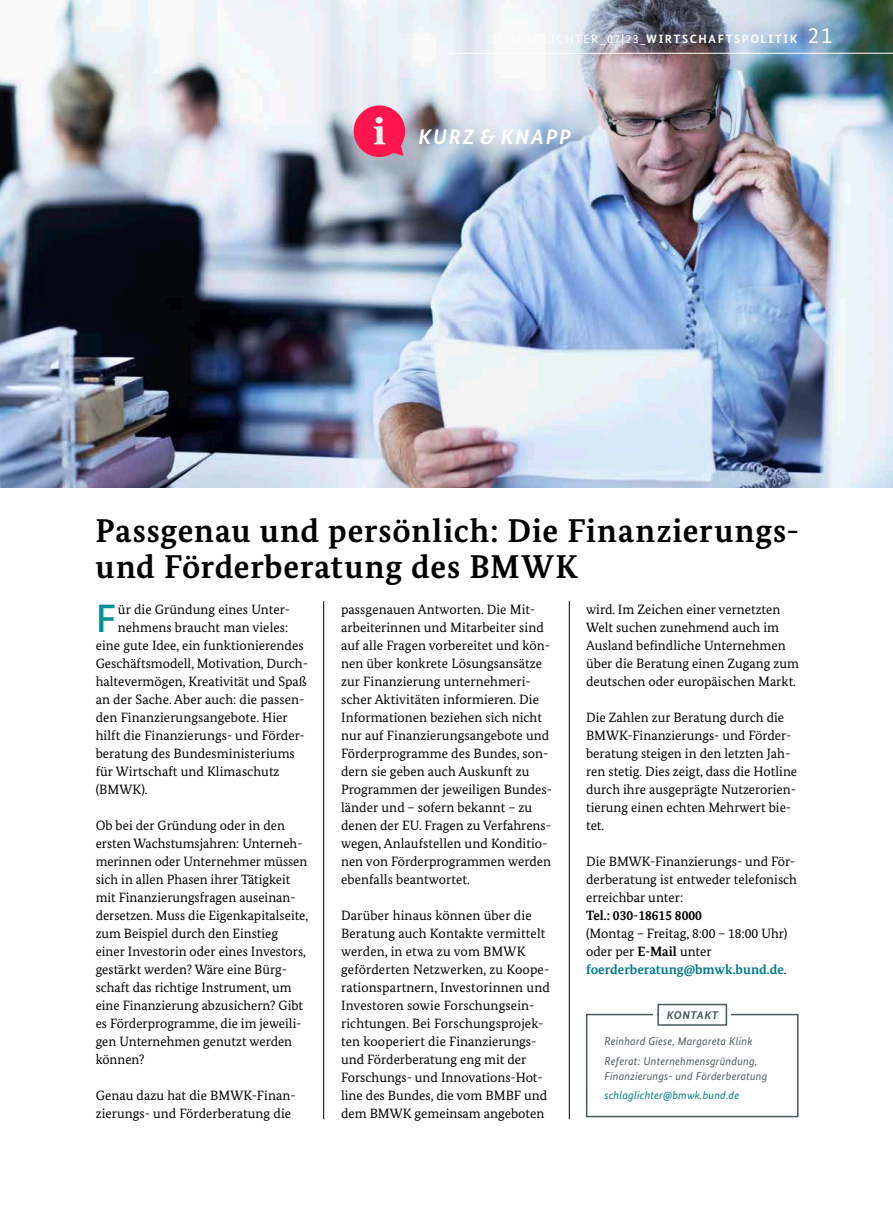
<style>
.page{position:relative;width:893px;height:1212px;background:#fff}
.page>*{position:absolute;margin:0;border:0;box-sizing:border-box;transform-origin:0 0}
.t1{font:500 39.6px "Bundes Sans";color:#008f96}
.t2{font:700 33px/36px "Bundes Serif";letter-spacing:.025em;color:#000}
.t3{font:italic 700 21px "Bundes Sans";letter-spacing:.08em;color:#fff}
.t4{font:13.5px/18px "Bundes Serif";color:#000}
.t5{font:700 13.5px "Bundes Serif";color:#000}
.t6{font:12px "Bundes Sans";letter-spacing:.125em;color:#fff}
.t7{font:italic 11.25px/19.2px "Bundes Sans";letter-spacing:.02em;color:#4b595c}
.t8{font:italic 11.25px "Bundes Sans";letter-spacing:.02em;color:#007a83}
.t9{font:italic 700 11.25px "Bundes Sans";letter-spacing:.05em;color:#4b595c}
.s1{font-weight:700}
.s2{font-size:22.5px}
.s3{font-weight:700;color:#007a83}
</style>
<div class="page">
<img style="left:0;top:0;width:893px;height:488px">
<hr style="left:323px;top:601px;width:1px;height:518px;background:#000">
<hr style="left:569px;top:601px;width:1px;height:518px;background:#000">
<hr style="left:446px;top:53px;width:447px;height:1px;background:#fff">
<svg style="left:354px;top:105px;width:51px;height:52px;background:#f34873"></svg>
<div style="left:586px;top:1014px;width:212px;height:103px;border:2px solid #4b595c"></div>
<hr style="left:654px;top:1004px;width:3px;height:20px;background:#fff">
<hr style="left:727px;top:1005px;width:3px;height:19px;background:#fff">
<div style="left:658px;top:1004px;width:68px;height:21px;background:#fff"></div>
<div style="left:657px;top:1004px;width:70px;height:22px;border:2px solid #4b595c"></div>
<p class="t6" style="left:491px;top:31px;width:343px">SCHLAGLICHTER_07|23_<span class="s1">WIRTSCHAFTSPOLITIK</span> <span class="s2">21</span></p>
<h3 class="t3" style="left:419px;top:124px;width:154px">KURZ &amp; KNAPP</h3>
<h2 class="t2" style="left:95px;top:512px;width:705px">Passgenau und persönlich: Die Finanzierungs&shy;und Förderberatung des BMWK</h2>
<h1 class="t1" style="left:96px;top:594px;width:22px">F</h1>
<p class="t4" style="left:118px;top:600px;width:174px">ür die Gründung eines Unter-</p>
<p class="t4" style="left:118px;top:618px;width:172px">nehmens braucht man vieles:</p>
<p class="t4" style="left:96px;top:636px;width:210px">eine gute Idee, ein funktionierendes</p>
<p class="t4" style="left:96px;top:654px;width:214px">Geschäftsmodell, Motivation, Durch-</p>
<p class="t4" style="left:96px;top:672px;width:213px">haltevermögen, Kreativität und Spaß</p>
<p class="t4" style="left:96px;top:690px;width:210px">an der Sache. Aber auch: die passen-</p>
<p class="t4" style="left:96px;top:708px;width:194px">den Finanzierungsangebote. Hier</p>
<p class="t4" style="left:96px;top:726px;width:211px">hilft die Finanzierungs- und Förder-</p>
<p class="t4" style="left:96px;top:744px;width:201px">beratung des Bundesministeriums</p>
<p class="t4" style="left:96px;top:762px;width:185px">für Wirtschaft und Klimaschutz</p>
<p class="t4" style="left:96px;top:780px;width:53px">(BMWK).</p>
<p class="t4" style="left:96px;top:816px;width:214px">Ob bei der Gründung oder in den ersten Wachstumsjahren: Unterneh&shy;merinnen oder Unternehmer müssen sich in allen Phasen ihrer Tätigkeit mit Finanzierungsfragen auseinan&shy;dersetzen. Muss die Eigenkapitalseite, zum Beispiel durch den Einstieg einer Investorin oder eines Investors, gestärkt werden? Wäre eine Bürg&shy;schaft das richtige Instrument, um eine Finanzierung abzusichern? Gibt es Förderprogramme, die im jeweili&shy;gen Unternehmen genutzt werden können?</p>
<p class="t4" style="left:96px;top:1086px;width:202px">Genau dazu hat die BMWK-Finan&shy;zierungs- und Förderberatung die</p>
<p class="t4" style="left:341px;top:600px;width:212px">passgenauen Antworten. Die Mit&shy;arbeiterinnen und Mitarbeiter sind auf alle Fragen vorbereitet und kön&shy;nen über konkrete Lösungsansätze zur Finanzierung unternehmeri&shy;scher Aktivitäten informieren. Die Informationen beziehen sich nicht nur auf Finanzierungsangebote und Förderprogramme des Bundes, son&shy;dern sie geben auch Auskunft zu Programmen der jeweiligen Bundes&shy;länder und – sofern bekannt – zu denen der EU. Fragen zu Verfahrens&shy;wegen, Anlaufstellen und Konditio&shy;nen von Förderprogrammen werden ebenfalls beantwortet.</p>
<p class="t4" style="left:341px;top:906px;width:210px">Darüber hinaus können über die Beratung auch Kontakte vermittelt werden, in etwa zu vom BMWK geförderten Netzwerken, zu Koope&shy;rationspartnern, Investorinnen und Investoren sowie Forschungsein&shy;richtungen. Bei Forschungsprojek&shy;ten kooperiert die Finanzierungs&shy;und Förderberatung eng mit der Forschungs- und Innovations-Hot&shy;line des Bundes, die vom BMBF und dem BMWK gemeinsam angeboten</p>
<p class="t4" style="left:586px;top:600px;width:214px">wird. Im Zeichen einer vernetzten Welt suchen zunehmend auch im Ausland befindliche Unternehmen über die Beratung einen Zugang zum deutschen oder europäischen Markt.</p>
<p class="t4" style="left:586px;top:708px;width:213px">Die Zahlen zur Beratung durch die<br>BMWK-Finanzierungs- und Förder&shy;beratung steigen in den letzten Jah&shy;ren stetig. Dies zeigt, dass die Hotline durch ihre ausgeprägte Nutzerorien&shy;tierung einen echten Mehrwert bie&shy;tet.</p>
<p class="t4" style="left:586px;top:852px;width:213px">Die BMWK-Finanzierungs- und För&shy;derberatung ist entweder telefonisch erreichbar unter:</p>
<p class="t5" style="left:586px;top:907px;width:117px">Tel.: 030-18615 8000</p>
<p class="t4" style="left:586px;top:924px;width:203px">(Montag – Freitag, 8:00 – 18:00 Uhr) oder per <span class="s1">E-Mail</span> unter <span class="s3">foerderberatung@bmwk.bund.de</span>.</p>
<p class="t9" style="left:667px;top:1008px;width:53px">KONTAKT</p>
<p class="t7" style="left:604px;top:1032px;width:154px">Reinhard Giese, Margareta Klink<br>Referat: Unternehmensgründung,</p>
<p class="t7" style="left:604px;top:1066px;width:164px">Finanzierungs- und Förderberatung</p>
<p class="t8" style="left:604px;top:1088px;width:136px">schlaglichter@bmwk.bund.de</p>
</div>
